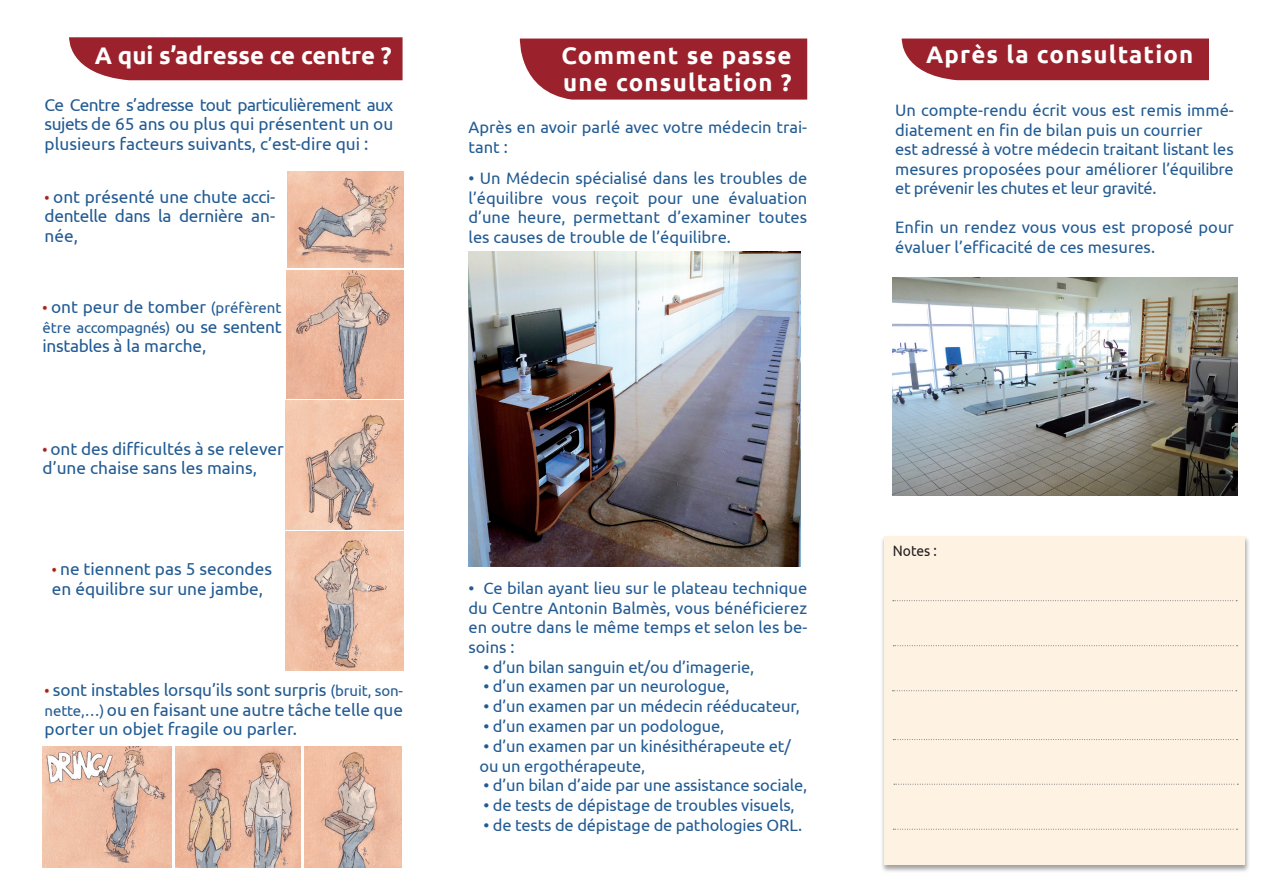
<style>
.page{position:relative;width:1263px;height:893px;background:#fff}
.page>*{position:absolute;margin:0;border:0;box-sizing:border-box;transform-origin:0 0}
.t1{font:700 24px/27px "Ubuntu";letter-spacing:.05em;color:#fff}
.t2{font:700 24px "Ubuntu";color:#fff}
.t3{font:17.25px/19.5px "Ubuntu";color:#225b93;text-align:justify}
.t4{font:17.25px "Ubuntu";letter-spacing:-.02em;color:#225b93}
.t5{font:16.5px/19.5px "Ubuntu";letter-spacing:-.01em;color:#225b93}
.t6{font:15px "Ubuntu";letter-spacing:-.02em;color:#225b93}
.t7{font:15px "Ubuntu";color:#231f20;scale:.92 1}
.s1{font-size:15px;color:#fee5ca}
.s2{font-size:15px}
.s3{font-size:17.25px}
</style>
<div class="page">
<img style="left:287px;top:172px;width:116px;height:96px">
<img style="left:286px;top:270px;width:117px;height:128px">
<img style="left:286px;top:532px;width:117px;height:138px">
<img style="left:286px;top:400px;width:117px;height:130px">
<img style="left:304px;top:746px;width:98px;height:122px">
<img style="left:43px;top:746px;width:129px;height:122px">
<img style="left:175px;top:746px;width:125px;height:122px">
<div style="left:69px;top:37px;width:334px;height:43px;background:#9b222c"></div>
<div style="left:901px;top:39px;width:308px;height:41px;background:#9b222c"></div>
<div style="left:519px;top:39px;width:288px;height:61px;background:#9b222c"></div>
<img style="left:468px;top:252px;width:332px;height:315px">
<img style="left:893px;top:278px;width:345px;height:217px">
<div style="left:880px;top:536px;width:370px;height:338px;background:#231f20;opacity:.42"></div>
<div style="left:884px;top:536px;width:361px;height:329px;background:#fef2e3"></div>
<svg style="left:893px;top:600px;width:344px;height:1px"></svg>
<svg style="left:893px;top:645px;width:344px;height:1px"></svg>
<svg style="left:892px;top:690px;width:345px;height:1px"></svg>
<svg style="left:893px;top:739px;width:344px;height:1px"></svg>
<svg style="left:894px;top:784px;width:344px;height:1px"></svg>
<svg style="left:893px;top:829px;width:344px;height:1px"></svg>
<h1 class="t2" style="left:95px;top:41px;width:299px">A qui s’adresse ce centre ?</h1>
<p class="t3" style="left:45px;top:95px;width:350px">Ce Centre s’adresse tout particulièrement aux sujets de 65 ans ou plus qui présentent un ou plusieurs facteurs suivants, c’est-dire qui :</p>
<p class="t3" style="left:45px;top:186px;width:232px"><span class="s1">•</span> ont présenté une chute acci&shy;dentelle dans la dernière an&shy;née,</p>
<p class="t3" style="left:43px;top:297px;width:241px"><span class="s1">•</span> ont peur de tomber <span class="s2">(préfèrent</span></p>
<p class="t6" style="left:43px;top:318px;width:241px">être accompagnés) <span class="s3">ou se sentent</span></p>
<p class="t4" style="left:43px;top:336px;width:165px">instables à la marche,</p>
<p class="t3" style="left:43px;top:438px;width:243px"><span class="s1">•</span> ont des difficultés à se relever d’une chaise sans les mains,</p>
<p class="t3" style="left:52px;top:559px;width:222px"><span class="s1">•</span> ne tiennent pas 5 secondes en équilibre sur une jambe,</p>
<p class="t3" style="left:45px;top:680px;width:360px"><span class="s1">•</span> sont instables lorsqu’ils sont surpris <span class="s2">(bruit, son&shy;nette,…)</span> ou en faisant une autre tâche telle que porter un objet fragile ou parler.</p>
<h1 class="t1" style="left:561px;top:42px;width:232px">Comment se passe une consultation ?</h1>
<p class="t5" style="left:468px;top:117px;width:340px">Après en avoir parlé avec votre médecin trai&shy;tant :</p>
<p class="t5" style="left:468px;top:168px;width:340px;text-align:justify">• Un Médecin spécialisé dans les troubles de l’équilibre vous reçoit pour une évaluation d’une heure, permettant d’examiner toutes les causes de trouble de l’équilibre.</p>
<p class="t5" style="left:468px;top:578px;width:340px;text-align:justify">• Ce bilan ayant lieu sur le plateau technique du Centre Antonin Balmès, vous bénéficierez en outre dans le même temps et selon les be&shy;soins :</p>
<p class="t5" style="left:483px;top:656px;width:272px">• d’un bilan sanguin et/ou d’imagerie,</p>
<p class="t5" style="left:483px;top:676px;width:248px">• d’un examen par un neurologue,</p>
<p class="t5" style="left:483px;top:696px;width:318px">• d’un examen par un médecin rééducateur,</p>
<p class="t5" style="left:483px;top:716px;width:242px">• d’un examen par un podologue,</p>
<p class="t5" style="left:479px;top:735px;width:313px">• d’un examen par un kinésithérapeute et/ ou un ergothérapeute,</p>
<p class="t5" style="left:483px;top:775px;width:325px">• d’un bilan d’aide par une assistance sociale,</p>
<p class="t5" style="left:483px;top:795px;width:313px">• de tests de dépistage de troubles visuels,</p>
<p class="t5" style="left:483px;top:815px;width:320px">• de tests de dépistage de pathologies ORL.</p>
<h1 class="t1" style="left:926px;top:41px;width:269px">Après la consultation</h1>
<p class="t5" style="left:895px;top:100px;width:340px">Un compte-rendu écrit vous est remis immé&shy;diatement en fin de bilan puis un courrier<br>est adressé à votre médecin traitant listant les mesures proposées pour améliorer l’équilibre et prévenir les chutes et leur gravité.</p>
<p class="t5" style="left:895px;top:217px;width:340px">Enfin un rendez vous vous est proposé pour évaluer l’efficacité de ces mesures.</p>
<p class="t7" style="left:893px;top:542px;width:49px">Notes :</p>
</div>
